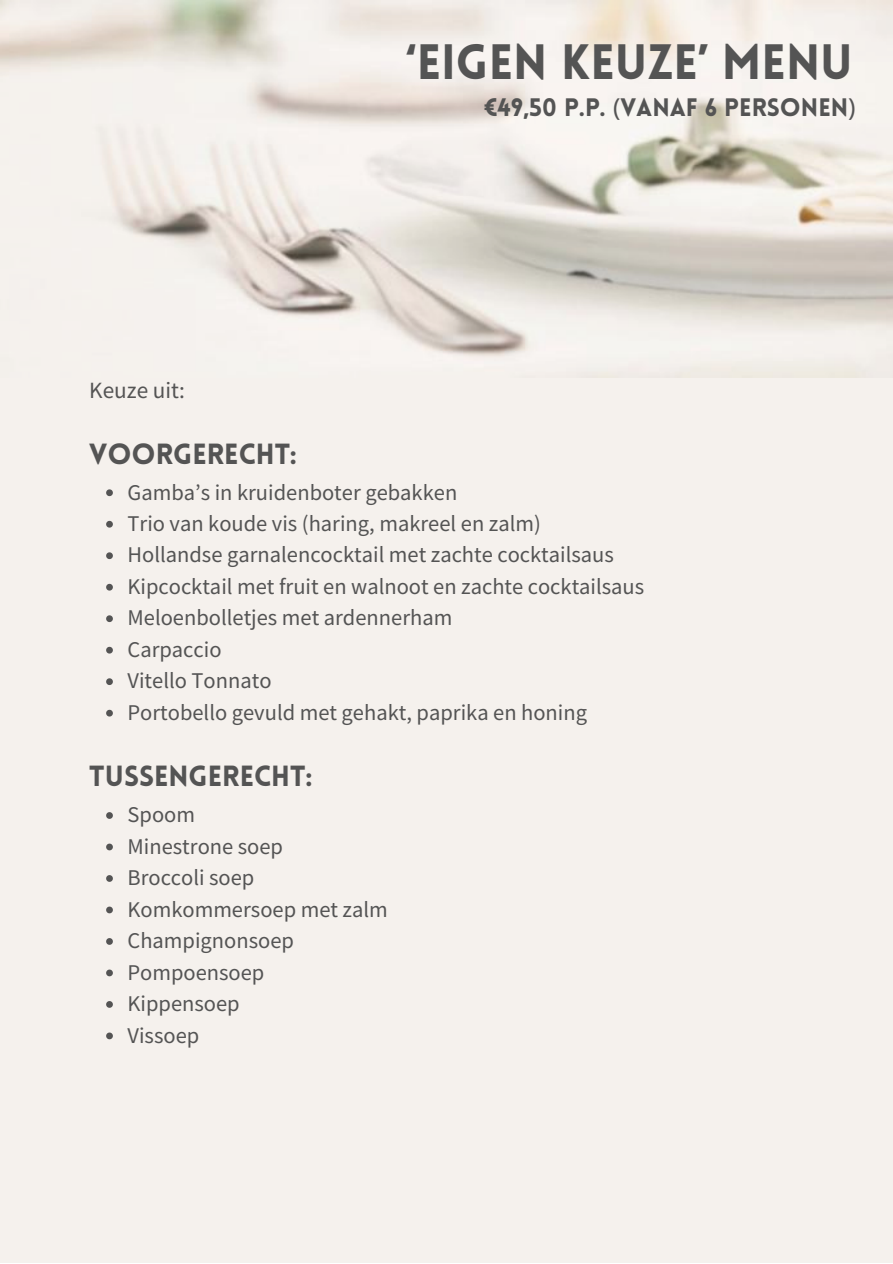
<style>
.page{position:relative;width:893px;height:1264px;background:#fff}
.page>*{position:absolute;margin:0;border:0;box-sizing:border-box;transform-origin:0 0}
.t1{font:900 48.6px "Lovelo";color:#545454}
.t2{font:900 28.5px "Lovelo";color:#545454}
.t3{font:900 24.75px "Lovelo";color:#545454}
.t4{font:23.25px "Source Sans Pro";color:#545454}
.t5{font:22.5px "Source Sans Pro";color:#545454}
.s1{font-family:"Noto Sans";font-weight:400}
</style>
<div class="page">
<div style="left:0;top:0;width:892px;height:1262px;background:#f5f1ed"></div>
<img style="left:0;top:0;width:892px;height:377px">
<svg style="left:106px;top:489px;width:7px;height:7px"></svg>
<svg style="left:106px;top:521px;width:7px;height:6px"></svg>
<svg style="left:106px;top:552px;width:7px;height:7px"></svg>
<svg style="left:106px;top:584px;width:7px;height:6px"></svg>
<svg style="left:106px;top:615px;width:7px;height:7px"></svg>
<svg style="left:106px;top:647px;width:7px;height:6px"></svg>
<svg style="left:106px;top:678px;width:7px;height:7px"></svg>
<svg style="left:106px;top:709px;width:7px;height:7px"></svg>
<svg style="left:106px;top:812px;width:7px;height:6px"></svg>
<svg style="left:106px;top:843px;width:7px;height:7px"></svg>
<svg style="left:106px;top:875px;width:7px;height:6px"></svg>
<svg style="left:106px;top:906px;width:7px;height:7px"></svg>
<svg style="left:106px;top:938px;width:7px;height:6px"></svg>
<svg style="left:106px;top:969px;width:7px;height:7px"></svg>
<svg style="left:106px;top:1001px;width:7px;height:6px"></svg>
<svg style="left:106px;top:1032px;width:7px;height:7px"></svg>
<p class="t1" style="left:406px;top:43px;width:448px">‘EIGEN KEUZE’ MENU</p>
<p class="t4" style="left:89px;top:375px;width:97px">Keuze uit:</p>
<p class="t2" style="left:89px;top:442px;width:209px">VOORGERECHT:</p>
<p class="t3" style="left:484px;top:97px;width:372px">€49,50 P.P. <span class="s1">(</span>VANAF 6 PERSONEN<span class="s1">)</span></p>
<p class="t5" style="left:127px;top:477px;width:331px">Gamba’s in kruidenboter gebakken</p>
<p class="t5" style="left:127px;top:509px;width:415px">Trio van koude vis (haring, makreel en zalm)</p>
<p class="t5" style="left:127px;top:540px;width:488px">Hollandse garnalencocktail met zachte cocktailsaus</p>
<p class="t5" style="left:127px;top:572px;width:518px">Kipcocktail met fruit en walnoot en zachte cocktailsaus</p>
<p class="t5" style="left:127px;top:603px;width:326px">Meloenbolletjes met ardennerham</p>
<p class="t5" style="left:127px;top:634px;width:95px">Carpaccio</p>
<p class="t5" style="left:127px;top:666px;width:145px">Vitello Tonnato</p>
<p class="t5" style="left:127px;top:697px;width:461px">Portobello gevuld met gehakt, paprika en honing</p>
<p class="t2" style="left:89px;top:765px;width:224px">TUSSENGERECHT:</p>
<p class="t5" style="left:127px;top:800px;width:69px">Spoom</p>
<p class="t5" style="left:127px;top:831px;width:157px">Minestrone soep</p>
<p class="t5" style="left:127px;top:863px;width:128px">Broccoli soep</p>
<p class="t5" style="left:127px;top:894px;width:262px">Komkommersoep met zalm</p>
<p class="t5" style="left:127px;top:926px;width:168px">Champignonsoep</p>
<p class="t5" style="left:127px;top:957px;width:138px">Pompoensoep</p>
<p class="t5" style="left:127px;top:989px;width:114px">Kippensoep</p>
<p class="t5" style="left:127px;top:1020px;width:73px">Vissoep</p>
</div>
